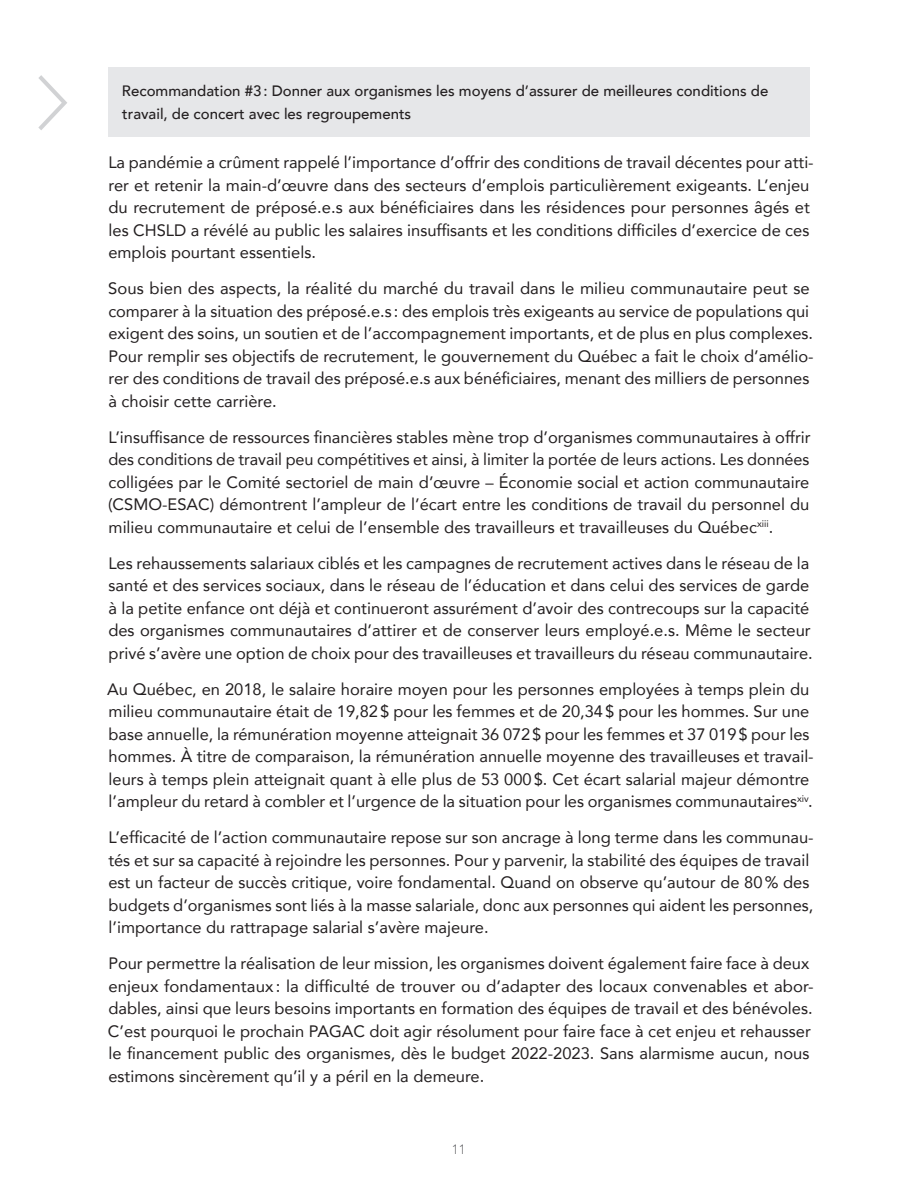
<style>
.page{position:relative;width:918px;height:1188px;background:#fff}
.page>*{position:absolute;margin:0;border:0;box-sizing:border-box;transform-origin:0 0}
.t1{font:150px "Clicker Script";color:#d1d2d4}
.t2{font:16.5px/22.5px "Avenir";color:#231f20}
.t3{font:500 15px/22.5px "Avenir";color:#231f20}
.t4{font:300 13.5px "Avenir";color:#6c6d70}
</style>
<div class="page">
<div style="left:108px;top:68px;width:702px;height:69px;background:#e6e7e9"></div>
<h1 class="t1" style="left:22px;top:10px;width:62px">&gt;</h1>
<p class="t3" style="left:122px;top:79px;width:648px">Recommandation #3: Donner aux organismes les moyens d’assurer de meilleures conditions de travail, de concert avec les regroupements</p>
<p class="t2" style="left:108px;top:151px;width:707px">La pandémie a crûment rappelé l’importance d’offrir des conditions de travail décentes pour atti&shy;rer et retenir la main-d’œuvre dans des secteurs d’emplois particulièrement exigeants. L’enjeu du recrutement de préposé.e.s aux bénéficiaires dans les résidences pour personnes âgés et les CHSLD a révélé au public les salaires insuffisants et les conditions difficiles d’exercice de ces emplois pourtant essentiels.</p>
<p class="t2" style="left:108px;top:277px;width:707px">Sous bien des aspects, la réalité du marché du travail dans le milieu communautaire peut se comparer à la situation des préposé.e.s : des emplois très exigeants au service de populations qui exigent des soins, un soutien et de l’accompagnement importants, et de plus en plus complexes.<br>Pour remplir ses objectifs de recrutement, le gouvernement du Québec a fait le choix d’amélio&shy;rer des conditions de travail des préposé.e.s aux bénéficiaires, menant des milliers de personnes à choisir cette carrière.</p>
<p class="t2" style="left:108px;top:425px;width:704px;text-align:justify">L’insuffisance de ressources financières stables mène trop d’organismes communautaires à offrir des conditions de travail peu compétitives et ainsi, à limiter la portée de leurs actions. Les données colligées par le Comité sectoriel de main d’œuvre – Économie social et action communautaire (CSMO-ESAC) démontrent l’ampleur de l’écart entre les conditions de travail du personnel du milieu communautaire et celui de l’ensemble des travailleurs et travailleuses du Québec<sup>xiii</sup>.</p>
<p class="t2" style="left:108px;top:551px;width:706px">Les rehaussements salariaux ciblés et les campagnes de recrutement actives dans le réseau de la santé et des services sociaux, dans le réseau de l’éducation et dans celui des services de garde à la petite enfance ont déjà et continueront assurément d’avoir des contrecoups sur la capacité des organismes communautaires d’attirer et de conserver leurs employé.e.s. Même le secteur privé s’avère une option de choix pour des travailleuses et travailleurs du réseau communautaire.</p>
<p class="t2" style="left:107px;top:677px;width:708px">Au Québec, en 2018, le salaire horaire moyen pour les personnes employées à temps plein du milieu communautaire était de 19,82$ pour les femmes et de 20,34$ pour les hommes. Sur une base annuelle, la rémunération moyenne atteignait 36 072$ pour les femmes et 37 019$ pour les hommes. À titre de comparaison, la rémunération annuelle moyenne des travailleuses et travail&shy;leurs à temps plein atteignait quant à elle plus de 53 000$. Cet écart salarial majeur démontre l’ampleur du retard à combler et l’urgence de la situation pour les organismes communautaires<sup>xiv</sup>.</p>
<p class="t2" style="left:108px;top:826px;width:707px">L’efficacité de l’action communautaire repose sur son ancrage à long terme dans les communau&shy;tés et sur sa capacité à rejoindre les personnes. Pour y parvenir, la stabilité des équipes de travail est un facteur de succès critique, voire fondamental. Quand on observe qu’autour de 80% des budgets d’organismes sont liés à la masse salariale, donc aux personnes qui aident les personnes, l’importance du rattrapage salarial s’avère majeure.</p>
<p class="t2" style="left:108px;top:952px;width:707px">Pour permettre la réalisation de leur mission, les organismes doivent également faire face à deux enjeux fondamentaux : la difficulté de trouver ou d’adapter des locaux convenables et abor&shy;dables, ainsi que leurs besoins importants en formation des équipes de travail et des bénévoles.<br>C’est pourquoi le prochain PAGAC doit agir résolument pour faire face à cet enjeu et rehausser le financement public des organismes, dès le budget 2022-2023. Sans alarmisme aucun, nous estimons sincèrement qu’il y a péril en la demeure.</p>
<p class="t4" style="left:452px;top:1142px;width:16px">11</p>
</div>
